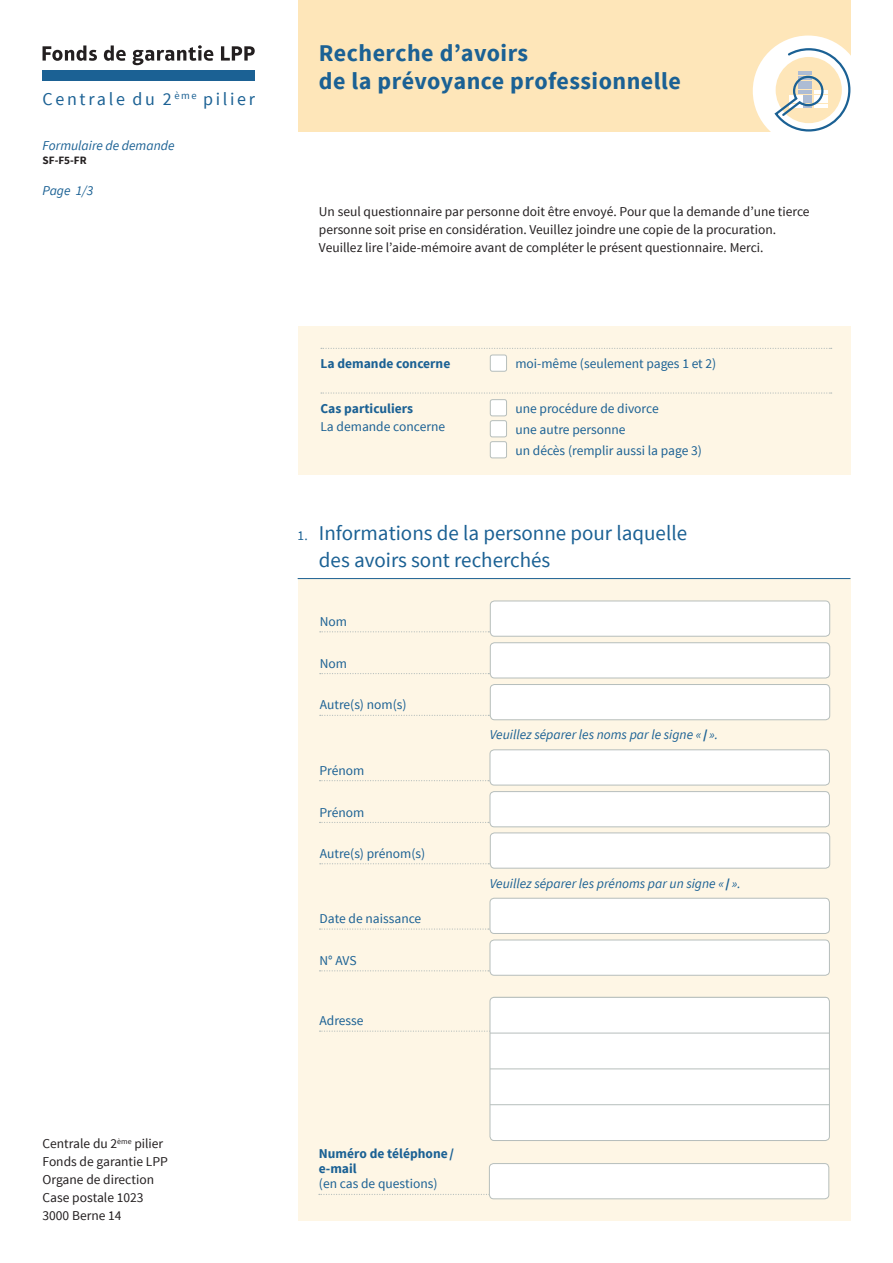
<style>
.page{position:relative;width:893px;height:1263px;background:#fff}
.page>*{position:absolute;margin:0;border:0;box-sizing:border-box;transform-origin:0 0}
._00_HT{font:700 24px "Source Sans Pro";letter-spacing:.02em;color:#1b6194}
._000_form_Titel{font:21px/27px "Source Sans Pro";color:#1b6194}
._00_HT-2{font:18px "Source Sans Pro";letter-spacing:.15em;color:#1b6194}
._01_UT{font:13.5px/18px "Source Sans Pro";color:#231f20}
._01_LT{font:13.5px "Source Sans Pro";color:#1b6194}
._000_form_tabelle{font:13.5px "Source Sans Pro";color:#1b6194}
._02_aufzählung{font:13.5px "Source Sans Pro";color:#231f20}
._000_form_tabelle-2{font:italic 13.5px "Source Sans Pro";color:#1b6194}
._01_LT-2{font:700 13.5px "Source Sans Pro";color:#1b6194}
.pagina{font:italic 13.5px "Source Sans Pro";color:#1b6194}
._000_form_tabelle-3{font:700 13.5px/15px "Source Sans Pro";color:#1b6194}
._02_aufzählung-2{font:700 11.25px "Source Sans Pro";color:#231f20}
.s1{font-size:13.5px}
.s2{font-weight:700;font-style:normal}
</style>
<div class="page">
<div style="left:298px;top:0;width:552px;height:132px;background:#fee6b9"></div>
<div style="left:298px;top:578px;width:552px;height:642px;background:#fef6e5"></div>
<hr style="left:298px;top:578px;width:552px;height:1px;background:#1b6194">
<svg style="left:320px;top:631px;width:169px;height:1px"></svg>
<div style="left:490px;top:601px;width:340px;height:35px;background:#fff;border-radius:4px"></div>
<div style="left:490px;top:601px;width:340px;height:36px;border:1px solid #b6bebc;border-radius:4px"></div>
<svg style="left:319px;top:928px;width:170px;height:2px"></svg>
<div style="left:490px;top:898px;width:339px;height:35px;background:#fff;border-radius:4px"></div>
<div style="left:490px;top:898px;width:340px;height:36px;border:1px solid #b6bebc;border-radius:4px"></div>
<svg style="left:320px;top:715px;width:169px;height:1px"></svg>
<div style="left:490px;top:684px;width:340px;height:36px;background:#fff;border-radius:4px"></div>
<div style="left:490px;top:684px;width:340px;height:36px;border:1px solid #b6bebc;border-radius:4px"></div>
<svg style="left:319px;top:780px;width:170px;height:1px"></svg>
<div style="left:490px;top:750px;width:339px;height:35px;background:#fff;border-radius:4px"></div>
<div style="left:490px;top:749px;width:340px;height:36px;border:1px solid #b6bebc;border-radius:4px"></div>
<svg style="left:319px;top:822px;width:170px;height:1px"></svg>
<div style="left:490px;top:791px;width:339px;height:36px;background:#fff;border-radius:4px"></div>
<div style="left:490px;top:791px;width:340px;height:36px;border:1px solid #b6bebc;border-radius:4px"></div>
<svg style="left:319px;top:970px;width:170px;height:1px"></svg>
<div style="left:490px;top:940px;width:339px;height:35px;background:#fff;border-radius:4px"></div>
<div style="left:490px;top:940px;width:340px;height:36px;border:1px solid #b6bebc;border-radius:4px"></div>
<svg style="left:319px;top:1030px;width:171px;height:2px"></svg>
<div style="left:490px;top:997px;width:339px;height:143px;background:#fff;border-radius:4px"></div>
<hr style="left:490px;top:1104px;width:339px;height:1px;background:#b6bebc">
<hr style="left:490px;top:1068px;width:339px;height:1px;background:#b6bebc">
<hr style="left:490px;top:1033px;width:339px;height:1px;background:#b6bebc">
<hr style="left:490px;top:997px;width:339px;height:1px;background:#b6bebc">
<hr style="left:490px;top:1140px;width:339px;height:1px;background:#b6bebc">
<div style="left:490px;top:997px;width:340px;height:144px;border:1px solid #b6bebc;border-radius:4px"></div>
<svg style="left:319px;top:1194px;width:170px;height:1px"></svg>
<div style="left:489px;top:1163px;width:340px;height:36px;background:#fff;border-radius:4px"></div>
<div style="left:489px;top:1163px;width:340px;height:36px;border:1px solid #b6bebc;border-radius:4px"></div>
<svg style="left:320px;top:863px;width:169px;height:1px"></svg>
<div style="left:490px;top:833px;width:340px;height:35px;background:#fff;border-radius:4px"></div>
<div style="left:490px;top:832px;width:340px;height:36px;border:1px solid #b6bebc;border-radius:4px"></div>
<div style="left:298px;top:326px;width:552px;height:149px;background:#fef6e5"></div>
<div style="left:490px;top:400px;width:17px;height:16px;background:#fff;border-radius:2px"></div>
<div style="left:490px;top:399px;width:17px;height:17px;border:1px solid #b6bebc;border-radius:2px"></div>
<div style="left:490px;top:421px;width:17px;height:16px;background:#fff;border-radius:2px"></div>
<div style="left:490px;top:420px;width:17px;height:17px;border:1px solid #b6bebc;border-radius:2px"></div>
<div style="left:490px;top:442px;width:17px;height:16px;background:#fff;border-radius:2px"></div>
<div style="left:490px;top:441px;width:17px;height:17px;border:1px solid #b6bebc;border-radius:2px"></div>
<svg style="left:321px;top:392px;width:511px;height:2px"></svg>
<div style="left:490px;top:355px;width:17px;height:16px;background:#fff;border-radius:2px"></div>
<div style="left:490px;top:355px;width:17px;height:17px;border:1px solid #b6bebc;border-radius:2px"></div>
<svg style="left:321px;top:348px;width:511px;height:1px"></svg>
<svg style="left:753px;top:36px;width:98px;height:96px"></svg>
<svg style="left:43px;top:45px;width:212px;height:20px"></svg>
<div style="left:43px;top:70px;width:212px;height:11px;background:#1b6194"></div>
<svg style="left:320px;top:673px;width:169px;height:1px"></svg>
<div style="left:490px;top:643px;width:340px;height:35px;background:#fff;border-radius:4px"></div>
<div style="left:490px;top:642px;width:340px;height:36px;border:1px solid #b6bebc;border-radius:4px"></div>
<p class="_00_HT-2" style="left:43px;top:88px;width:214px">Centrale du 2 <sup>ème</sup> pilier</p>
<p class="pagina" style="left:43px;top:137px;width:133px">Formulaire de demande</p>
<p class="_02_aufzählung-2" style="left:43px;top:153px;width:46px">SF-F5-FR</p>
<p class="pagina" style="left:43px;top:182px;width:52px">Page 1/3</p>
<p class="_00_HT" style="left:319px;top:37px;width:211px">Recherche d’avoirs</p>
<p class="_00_HT" style="left:319px;top:66px;width:363px">de la prévoyance professionnelle</p>
<p class="_01_UT" style="left:319px;top:203px;width:492px">Un seul questionnaire par personne doit être envoyé. Pour que la demande d’une tierce personne soit prise en considération. Veuillez joindre une copie de la procuration.<br>Veuillez lire l’aide-mémoire avant de compléter le présent questionnaire. Merci.</p>
<p class="_01_LT-2" style="left:320px;top:355px;width:131px">La demande concerne</p>
<p class="_01_LT" style="left:515px;top:355px;width:202px">moi-même (seulement pages 1 et 2)</p>
<p class="_01_LT-2" style="left:320px;top:399px;width:94px">Cas particuliers</p>
<p class="_01_LT" style="left:320px;top:418px;width:126px">La demande concerne</p>
<p class="_01_LT" style="left:515px;top:400px;width:145px">une procédure de divorce</p>
<p class="_01_LT" style="left:515px;top:421px;width:112px">une autre personne</p>
<p class="_01_LT" style="left:515px;top:442px;width:188px">un décès (remplir aussi la page 3)</p>
<p class="_000_form_Titel" style="left:319px;top:520px;width:370px;text-indent:-21px"><span class="s1">1.</span> Informations de la personne pour laquelle des avoirs sont recherchés</p>
<p class="_000_form_tabelle" style="left:320px;top:613px;width:29px">Nom</p>
<p class="_000_form_tabelle" style="left:320px;top:655px;width:29px">Nom</p>
<p class="_000_form_tabelle" style="left:320px;top:696px;width:88px">Autre(s) nom(s)</p>
<p class="_000_form_tabelle" style="left:319px;top:762px;width:46px">Prénom</p>
<p class="_000_form_tabelle" style="left:319px;top:804px;width:46px">Prénom</p>
<p class="_000_form_tabelle" style="left:320px;top:845px;width:107px">Autre(s) prénom(s)</p>
<p class="_000_form_tabelle" style="left:319px;top:910px;width:103px">Date de naissance</p>
<p class="_000_form_tabelle" style="left:319px;top:952px;width:39px">N° AVS</p>
<p class="_000_form_tabelle" style="left:319px;top:1012px;width:46px">Adresse</p>
<p class="_000_form_tabelle-2" style="left:490px;top:727px;width:230px">Veuillez séparer les noms par le signe « <span class="s2">/</span> ».</p>
<p class="_000_form_tabelle-2" style="left:490px;top:875px;width:252px">Veuillez séparer les prénoms par un signe « <span class="s2">/</span> ».</p>
<p class="_02_aufzählung" style="left:43px;top:1135px;width:122px">Centrale du 2<sup>ème</sup> pilier</p>
<p class="_02_aufzählung" style="left:43px;top:1153px;width:127px">Fonds de garantie LPP</p>
<p class="_02_aufzählung" style="left:43px;top:1171px;width:113px">Organe de direction</p>
<p class="_02_aufzählung" style="left:43px;top:1189px;width:103px">Case postale 1023</p>
<p class="_02_aufzählung" style="left:43px;top:1207px;width:81px">3000 Berne 14</p>
<p class="_000_form_tabelle-3" style="left:319px;top:1147px;width:137px">Numéro de téléphone/ e-mail</p>
<p class="_000_form_tabelle" style="left:319px;top:1175px;width:120px">(en cas de questions)</p>
</div>
